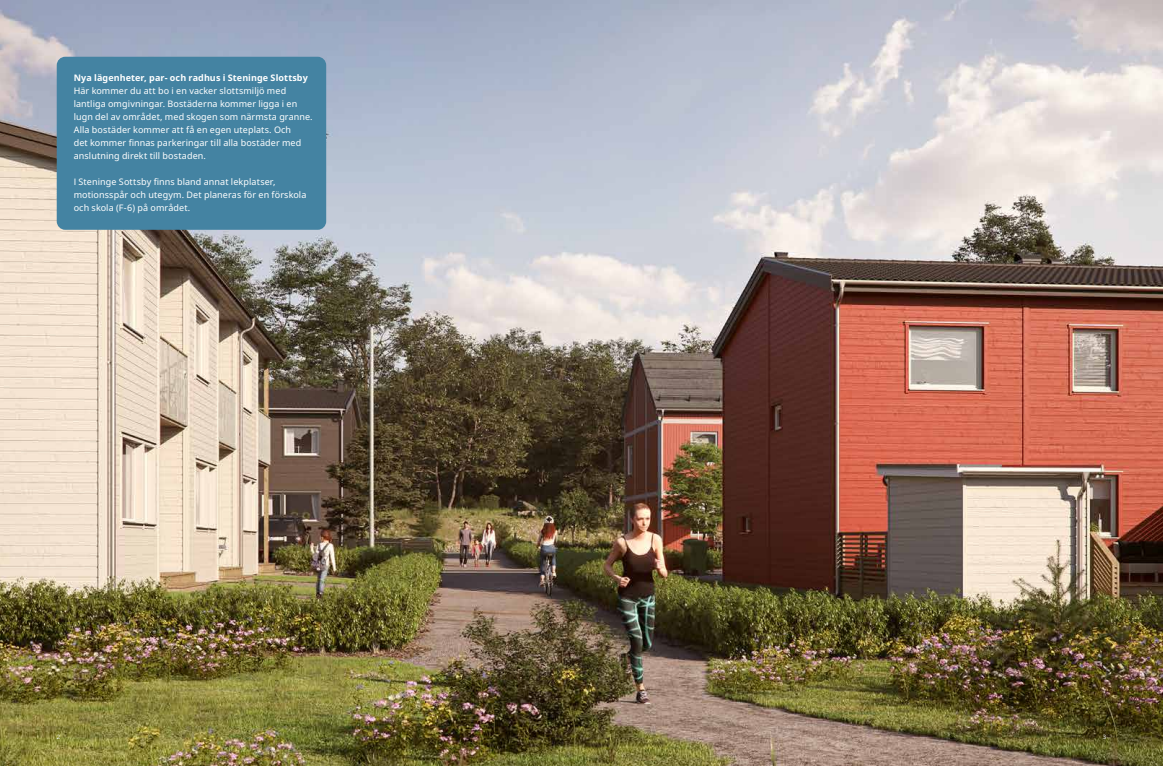
<style>
.page{position:relative;width:1163px;height:766px;background:#fff}
.page>*{position:absolute;margin:0;border:0;box-sizing:border-box;transform-origin:0 0}
.t1{font:9px/13px "Noto IKEA Latin";letter-spacing:.01em;color:#fff}
.t2{font:700 9px "Noto IKEA Latin";letter-spacing:.01em;color:#fff}
.t3{font:6px "Noto IKEA Latin";color:#fff}
</style>
<div class="page">
<img style="left:0;top:0;width:1162px;height:765px">
<div style="left:57px;top:57px;width:269px;height:173px;background:#4483a2;border-radius:9px"></div>
<p class="t2" style="left:74px;top:71px;width:235px">Nya lägenheter, par- och radhus i Steninge Slottsby</p>
<p class="t1" style="left:74px;top:83px;width:240px">Här kommer du att bo i en vacker slottsmiljö med lantliga omgivningar. Bostäderna kommer ligga i en lugn del av området, med skogen som närmsta granne.<br>Alla bostäder kommer att få en egen uteplats. Och<br>det kommer finnas parkeringar till alla bostäder med anslutning direkt till bostaden.</p>
<p class="t1" style="left:74px;top:174px;width:234px">I Steninge Sottsby finns bland annat lekplatser, motionsspår och utegym. Det planeras för en förskola och skola (F-6) på området.</p>
<p class="t3" style="left:57px;top:732px;width:5px">2</p>
<p class="t3" style="left:1102px;top:732px;width:5px">3</p>
</div>
